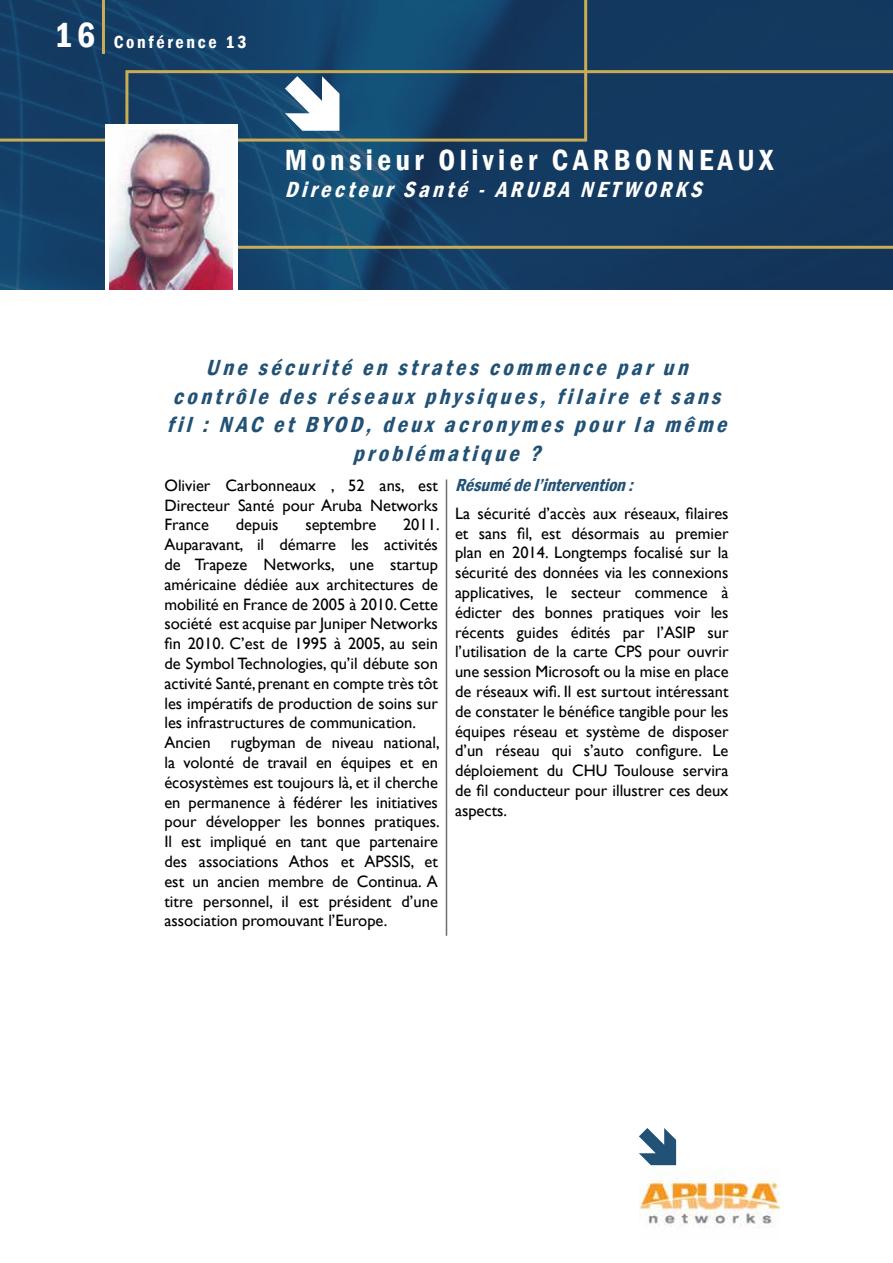
<style>
.page{position:relative;width:893px;height:1263px;background:#fff}
.page>*{position:absolute;margin:0;border:0;box-sizing:border-box;transform-origin:0 0}
.t1{font:600 condensed 36px "Franklin Gothic";color:#fff}
.t2{font:600 condensed 30px "Franklin Gothic";letter-spacing:.15em;color:#fff}
.t3{font:italic 600 condensed 22.5px/28.5px "Franklin Gothic";color:#215175;text-align:center}
.t4{font:italic 600 condensed 22.5px "Franklin Gothic";color:#fff}
.t5{font:italic 600 condensed 18px "Franklin Gothic";color:#215175}
.t6{font:600 condensed 18px "Franklin Gothic";letter-spacing:.15em;color:#fff}
.t7{font:16.5px/19.8px "Gill Sans";color:#000;text-align:justify}
</style>
<div class="page">
<img style="left:0;top:0;width:893px;height:289px">
<svg style="left:0;top:0;width:587px;height:142px;background:#144168"></svg>
<svg style="left:125px;top:70px;width:768px;height:179px;background:#1d4364"></svg>
<hr style="left:102px;top:0;width:3px;height:54px;background:#caac54">
<svg style="left:285px;top:76px;width:54px;height:55px"></svg>
<hr style="left:446px;top:479px;width:1px;height:457px;background:#687170">
<div style="left:105px;top:125px;width:132px;height:171px;background:#fff"></div>
<img style="left:110px;top:129px;width:122px;height:161px">
<svg style="left:639px;top:1128px;width:37px;height:37px"></svg>
<img style="left:639px;top:1167px;width:140px;height:61px">
<h1 class="t1" style="left:54px;top:11px;width:43px">16</h1>
<p class="t6" style="left:114px;top:30px;width:134px">Conférence 13</p>
<h2 class="t2" style="left:285px;top:140px;width:490px">Monsieur Olivier CARBONNEAUX</h2>
<h3 class="t4" style="left:285px;top:175px;width:426px">Directeur Santé - ARUBA NETWORKS</h3>
<h3 class="t3" style="left:167px;top:353px;width:569px">Une sécurité en strates commence par un contrôle des réseaux physiques, filaire et sans fil : NAC et BYOD, deux acronymes pour la même problématique ?</h3>
<p class="t7" style="left:164px;top:476px;width:275px">Olivier Carbonneaux , 52 ans, est Directeur Santé pour Aruba Networks France</p>
<p class="t7" style="left:164px;top:515px;width:277px;text-align:left;text-indent:239px">2011.<br>Auparavant, il démarre les activités de Trapeze Networks, une startup américaine dédiée aux architectures de mobilité en France de 2005 à 2010. Cette société est acquise par Juniper Networks fin 2010. C’est de 1995 à 2005, au sein de Symbol Technologies, qu’il débute son activité Santé, prenant en compte très tôt les impératifs de production de soins sur les infrastructures de communication.<br>Ancien rugbyman de niveau national, la volonté de travail en équipes et en écosystèmes est toujours là, et il cherche en permanence à fédérer les initiatives pour développer les bonnes pratiques.<br>Il est impliqué en tant que partenaire des associations Athos et APSSIS, et est un ancien membre de Continua. A titre personnel, il est président d’une association promouvant l’Europe.</p>
<p class="t7" style="left:236px;top:515px;width:44px">depuis</p>
<p class="t7" style="left:305px;top:515px;width:72px">septembre</p>
<p class="t5" style="left:455px;top:473px;width:186px">Résumédel’intervention:</p>
<p class="t7" style="left:455px;top:504px;width:275px">La sécurité d’accès aux réseaux, filaires et sans fil, est désormais au premier plan en 2014. Longtemps focalisé sur la sécurité des données via les connexions applicatives, le secteur commence à édicter des bonnes pratiques voir les récents guides édités par l’ASIP sur l’utilisation de la carte CPS pour ouvrir une session Microsoft ou la mise en place de réseaux wifi. Il est surtout intéressant de constater le bénéfice tangible pour les équipes réseau et système de disposer d’un réseau qui s’auto configure. Le déploiement du CHU Toulouse servira de fil conducteur pour illustrer ces deux aspects.</p>
</div>
